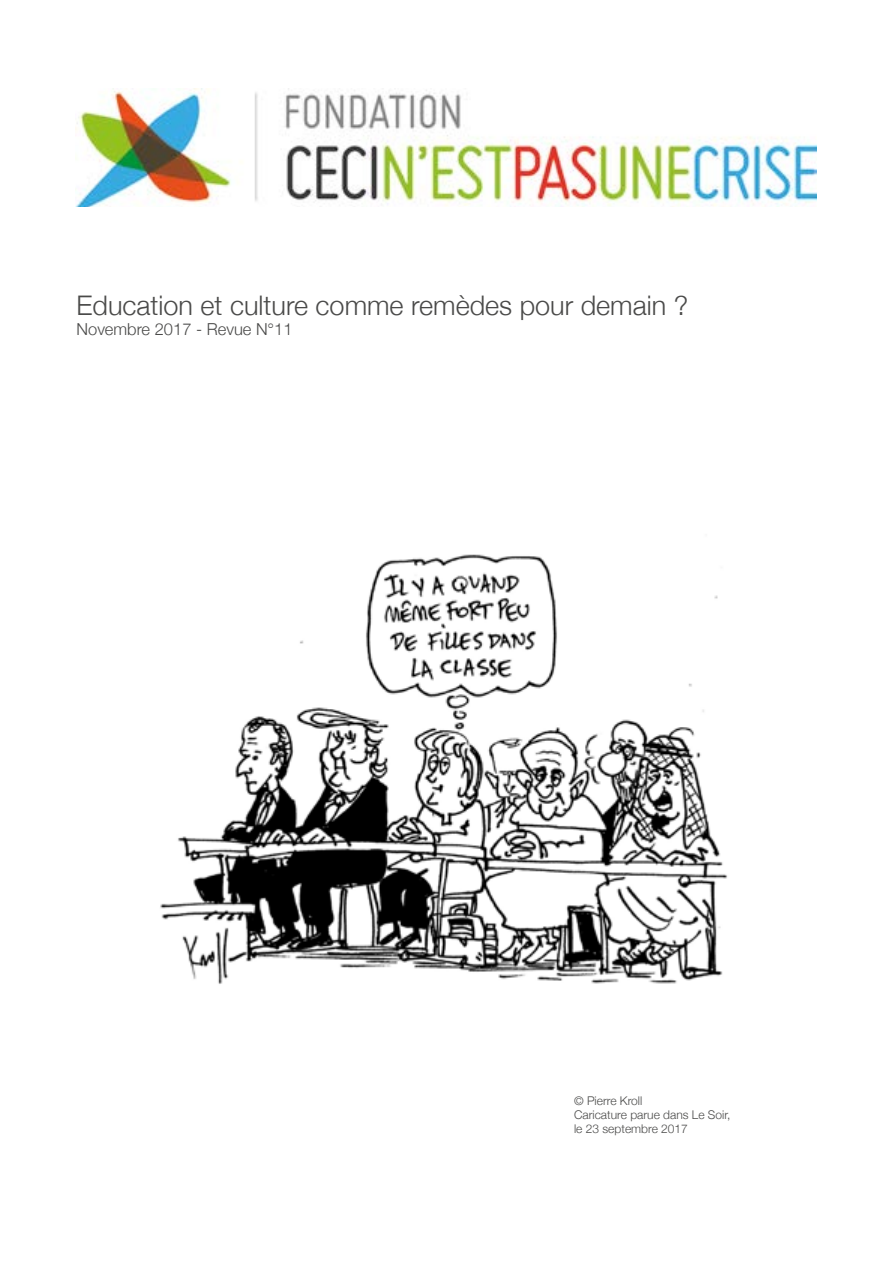
<style>
.page{position:relative;width:893px;height:1263px;background:#fff}
.page>*{position:absolute;margin:0;border:0;box-sizing:border-box;transform-origin:0 0}
.t1{font:300 27px "Helvetica Neue";color:#4a4a49}
.t2{font:300 16.5px "Helvetica Neue";color:#4a4a49}
.t3{font:300 12px/14.4px "Helvetica Neue";color:#4a4a49}
</style>
<div class="page">
<img style="left:75px;top:89px;width:741px;height:118px">
<img style="left:160px;top:554px;width:568px;height:430px">
<h1 class="t1" style="left:77px;top:284px;width:613px">Education et culture comme remèdes pour demain ?</h1>
<h2 class="t2" style="left:77px;top:316px;width:218px">Novembre 2017 - Revue N°11</h2>
<p class="t3" style="left:574px;top:1092px;width:158px">© Pierre Kroll<br>Caricature parue dans Le Soir, le 23 septembre 2017</p>
</div>
